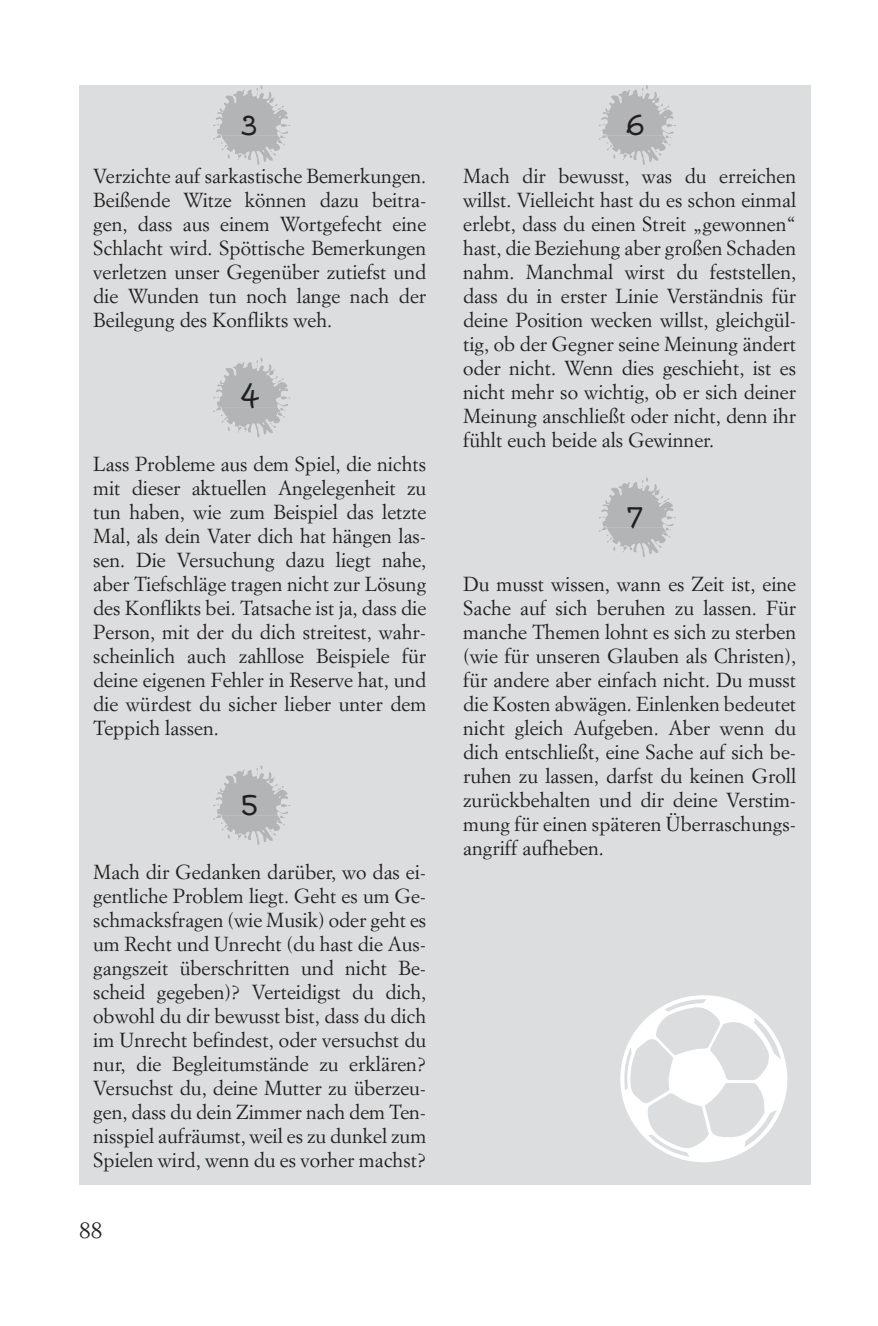
<style>
.page{position:relative;width:878px;height:1326px;background:#fff}
.page>*{position:absolute;margin:0;border:0;box-sizing:border-box;transform-origin:0 0}
.t1{font:167px "Linobats";color:#fff}
.t2{font:36px "Escript LL";color:#231f1f}
.t3{font:23.4px "Simoncini Garamond";color:#231f1f}
.t4{font:20px/24px "Simoncini Garamond";color:#231f1f;text-align:justify}
</style>
<div class="page">
<div style="left:79px;top:85px;width:731px;height:1100px;background:#dcddde"></div>
<svg style="left:213px;top:85px;width:78px;height:80px"></svg>
<svg style="left:598px;top:85px;width:78px;height:80px"></svg>
<svg style="left:598px;top:477px;width:78px;height:80px"></svg>
<svg style="left:213px;top:357px;width:77px;height:81px"></svg>
<svg style="left:213px;top:765px;width:78px;height:80px"></svg>
<h2 class="t2" style="left:241px;top:109px;width:19px">3</h2>
<h2 class="t2" style="left:625px;top:109px;width:21px">6</h2>
<p class="t4" style="left:93px;top:165px;width:335px">Verzichte auf sarkastische Bemerkungen.<br>Beißende Witze können dazu beitra&shy;gen, dass aus einem Wortgefecht eine Schlacht wird. Spöttische Bemerkungen verletzen unser Gegenüber zutiefst und die Wunden tun noch lange nach der Beilegung des Konflikts weh.</p>
<h2 class="t2" style="left:240px;top:382px;width:21px">4</h2>
<p class="t4" style="left:93px;top:453px;width:335px">Lass Probleme aus dem Spiel, die nichts mit dieser aktuellen Angelegenheit zu tun haben, wie zum Beispiel das letzte Mal, als dein Vater dich hat hängen las&shy;sen. Die Versuchung dazu liegt nahe, aber Tiefschläge tragen nicht zur Lösung des Konflikts bei. Tatsache ist ja, dass die Person, mit der du dich streitest, wahr&shy;scheinlich auch zahllose Beispiele für deine eigenen Fehler in Reserve hat, und die würdest du sicher lieber unter dem Teppich lassen.</p>
<h2 class="t2" style="left:241px;top:789px;width:19px">5</h2>
<p class="t4" style="left:93px;top:861px;width:335px">Mach dir Gedanken darüber, wo das ei&shy;gentliche Problem liegt. Geht es um Ge&shy;schmacksfragen (wie Musik) oder geht es um Recht und Unrecht (du hast die Aus&shy;gangszeit überschritten und nicht Be&shy;scheid gegeben)? Verteidigst du dich, obwohl du dir bewusst bist, dass du dich im Unrecht befindest, oder versuchst du nur, die Begleitumstände zu erklären?<br>Versuchst du, deine Mutter zu überzeu&shy;gen, dass du dein Zimmer nach dem Ten&shy;nisspiel aufräumst, weil es zu dunkel zum Spielen wird, wenn du es vorher machst?</p>
<p class="t3" style="left:79px;top:1220px;width:25px">88</p>
<p class="t4" style="left:463px;top:165px;width:335px">Mach dir bewusst, was du erreichen willst. Vielleicht hast du es schon einmal erlebt, dass du einen Streit „gewonnen“ hast, die Beziehung aber großen Schaden nahm. Manchmal wirst du feststellen, dass du in erster Linie Verständnis für deine Position wecken willst, gleichgül&shy;tig, ob der Gegner seine Meinung ändert oder nicht. Wenn dies geschieht, ist es nicht mehr so wichtig, ob er sich deiner Meinung anschließt oder nicht, denn ihr fühlt euch beide als Gewinner.</p>
<h2 class="t2" style="left:626px;top:502px;width:19px">7</h2>
<p class="t4" style="left:463px;top:573px;width:335px">Du musst wissen, wann es Zeit ist, eine Sache auf sich beruhen zu lassen. Für manche Themen lohnt es sich zu sterben (wie für unseren Glauben als Christen), für andere aber einfach nicht. Du musst die Kosten abwägen. Einlenken bedeutet nicht gleich Aufgeben. Aber wenn du dich entschließt, eine Sache auf sich be&shy;ruhen zu lassen, darfst du keinen Groll zurückbehalten und dir deine Verstim&shy;mung für einen späteren Überraschungs&shy;angriff aufheben.</p>
<h1 class="t1" style="left:620px;top:971px;width:169px">-</h1>
</div>
